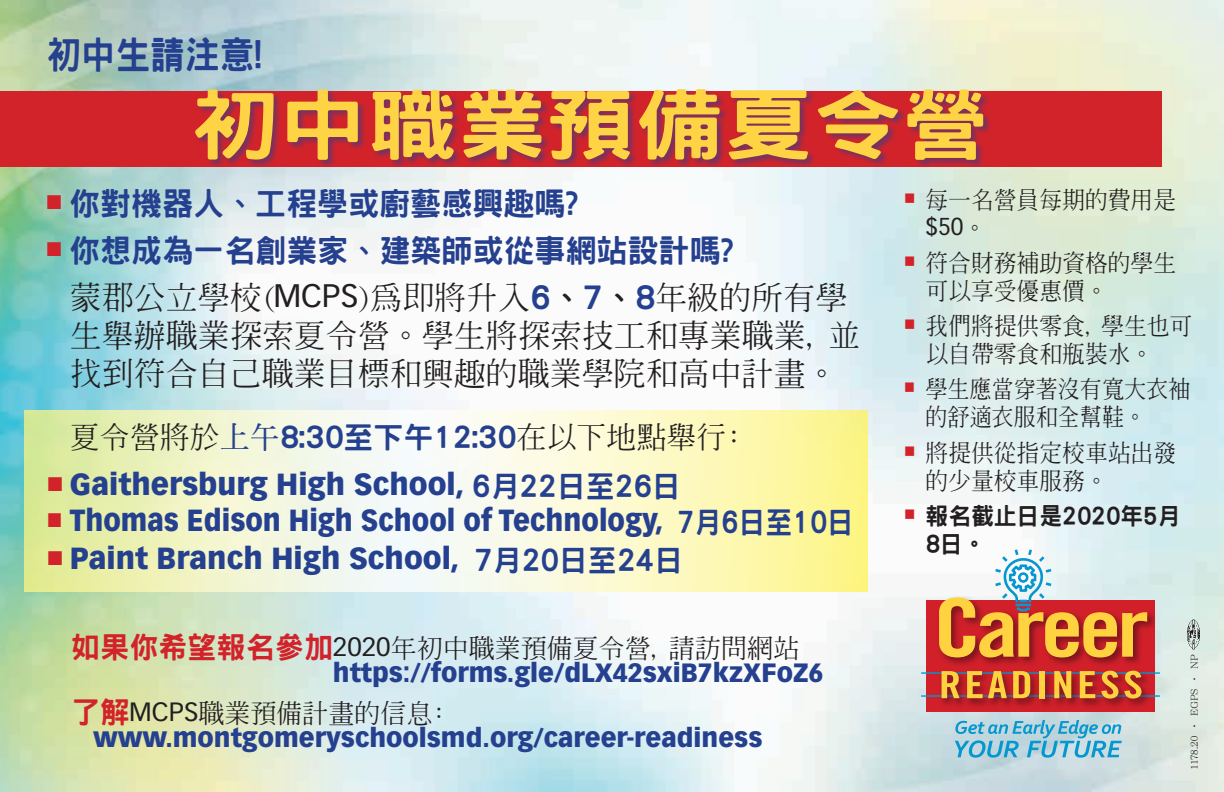
<style>
.page{position:relative;width:1224px;height:792px;background:#fff}
.page>*{position:absolute;margin:0;border:0;box-sizing:border-box;transform-origin:0 0}
.Trade_Gothic{font:800 78px "Han Wang Hei";color:#ffd444;scale:1.14 1}
.Underline{font:800 38px "Han Wang Hei";color:#25408f;scale:.91 1}
.Body{font:500 32px/38px "Han Wang Ming";color:#231f20}
.t1{font:800 32px "Han Wang Hei";color:#25408f}
.t2{font:900 30px "Vectora LT Std";color:#25408f}
.t3{font:900 30px "Vectora LT Std";color:#25408f;scale:.9 1}
.Body-2{font:500 30px "Han Wang Ming";color:#231f20}
.t4{font:900 26px/26px "Vectora LT Std";color:#25408f}
.t5{font:500 24px/28px "Han Wang Ming";color:#231f20;scale:.95 1}
.t6{font:500 24px/28px "Han Wang Ming";color:#231f20;scale:.92 1}
.t7{font:800 24px/28px "Han Wang Hei";color:#231f20;scale:.95 1}
.Heads_Bold_Gotham{font:500 10px "Han Wang Ming";color:#231f20}
.s1{color:#d2232a}
.s2{font-family:"Vectora LT Std";font-weight:400}
.s3{font-family:"Han Wang Hei";font-weight:800;color:#25408f}
.s4{font-family:"Han Wang Hei";font-weight:800}
.s5{font-weight:700;color:#25408f}
.s6{font-family:"Han Wang Hei";font-weight:800;font-size:30px;color:#d2232a}
.s7{font-weight:400;color:#231f20}
.s8{font-family:"Han Wang Ming";font-weight:500;color:#231f20}
</style>
<div class="page">
<img style="left:0;top:0;width:1224px;height:792px">
<svg style="left:24px;top:410px;width:843px;height:182px"></svg>
<div style="left:0;top:91px;width:1162px;height:75px;background:#d2232a"></div>
<div style="left:195px;top:89px;width:797px;height:80px;background:#25408f;opacity:.53"></div>
<div style="left:926px;top:600px;width:228px;height:111px;background:#d1202a"></div>
<hr style="left:921px;top:672px;width:239px;height:2px;background:#0598d0">
<hr style="left:921px;top:695px;width:239px;height:2px;background:#0598d0">
<img style="left:934px;top:593px;width:226px;height:77px">
<svg style="left:939px;top:548px;width:208px;height:109px"></svg>
<img style="left:937px;top:666px;width:217px;height:41px">
<svg style="left:942px;top:671px;width:18px;height:27px"></svg>
<svg style="left:967px;top:671px;width:40px;height:27px"></svg>
<svg style="left:1013px;top:671px;width:17px;height:27px"></svg>
<div style="left:1039px;top:671px;width:6px;height:27px;background:#ffd340"></div>
<svg style="left:1054px;top:671px;width:17px;height:27px"></svg>
<svg style="left:1080px;top:671px;width:15px;height:27px"></svg>
<svg style="left:1101px;top:671px;width:17px;height:28px"></svg>
<svg style="left:1124px;top:671px;width:18px;height:28px"></svg>
<svg style="left:955px;top:720px;width:167px;height:38px;background:#88c4d9"></svg>
<img style="left:1188px;top:620px;width:12px;height:29px">
<p class="Underline" style="left:46px;top:35px;width:239px">初中生請注意!</p>
<p class="Trade_Gothic" style="left:190px;top:84px;width:703px">初中職業預備夏令營</p>
<p class="t1" style="left:47px;top:187px;width:533px"><span class="s1">■</span> 你對機器人、工程學或廚藝感興趣嗎?</p>
<p class="t1" style="left:47px;top:234px;width:688px"><span class="s1">■</span> 你想成為一名創業家、建築師或從事網站設計嗎?</p>
<p class="Body" style="left:70px;top:278px;width:792px">蒙郡公立學校(<span class="s2">MCPS</span>)為即將升入<span class="s3">6</span><span class="s4">、</span><span class="s3">7</span><span class="s4">、</span><span class="s3">8</span>年級的所有學生舉辦職業探索夏令營。學生將探索技工和專業職業, 並找到符合自己職業目標和興趣的職業學院和高中計畫。</p>
<p class="Body-2" style="left:70px;top:421px;width:673px">夏令營將於<span class="s5">上午</span><span class="s3">8:30至下午12:30</span>在以下地點舉行:</p>
<p class="t2" style="left:48px;top:466px;width:635px"><span class="s1">■</span> Gaithersburg High School, <span class="s4">6月22日至26日</span></p>
<p class="t3" style="left:48px;top:502px;width:897px"><span class="s1">■</span> Thomas Edison High School of Technology, <span class="s4">7月6日至10日</span></p>
<p class="t2" style="left:48px;top:540px;width:637px"><span class="s1">■</span> Paint Branch High School, <span class="s4">7月20日至24日</span></p>
<p class="t4" style="left:333px;top:634px;width:492px;text-indent:-262px"><span class="s6">如果你希望報名參加</span><span class="s7">2020</span><span class="s8">年初中職業預備夏令營, 請訪問網站</span>https://forms.gle/dLX42sxiB7kzXFoZ6</p>
<p class="t4" style="left:93px;top:699px;width:671px;text-indent:-22px"><span class="s6">了解</span><span class="s7">MCPS</span><span class="s8">職業預備計畫的信息: </span>www.montgomeryschoolsmd.org/career-readiness</p>
<p class="t5" style="left:925px;top:185px;width:265px;text-indent:-22px"><span class="s1">○</span> 每一名營員每期的費用是<span class="s2">$50</span>。</p>
<p class="t5" style="left:925px;top:249px;width:265px;text-indent:-22px"><span class="s1">○</span> 符合財務補助資格的學生可以享受優惠價。</p>
<p class="t5" style="left:925px;top:312px;width:283px;text-indent:-22px"><span class="s1">○</span> 我們將提供零食, 學生也可以自帶零食和瓶裝水。</p>
<p class="t6" style="left:925px;top:375px;width:290px;text-indent:-22px"><span class="s1">○</span> 學生應當穿著沒有寬大衣袖的舒適衣服和全幫鞋。</p>
<p class="t5" style="left:925px;top:438px;width:265px;text-indent:-22px"><span class="s1">○</span> 將提供從指定校車站出發的少量校車服務。</p>
<p class="t7" style="left:925px;top:502px;width:270px;text-indent:-22px"><span class="s1">○</span> 報名截止日是2020年5月<br>8日。</p>
<p class="Heads_Bold_Gotham" style="left:1189px;top:769px;width:116px;rotate:-90deg">1178.20 • EGPS • NP</p>
</div>
